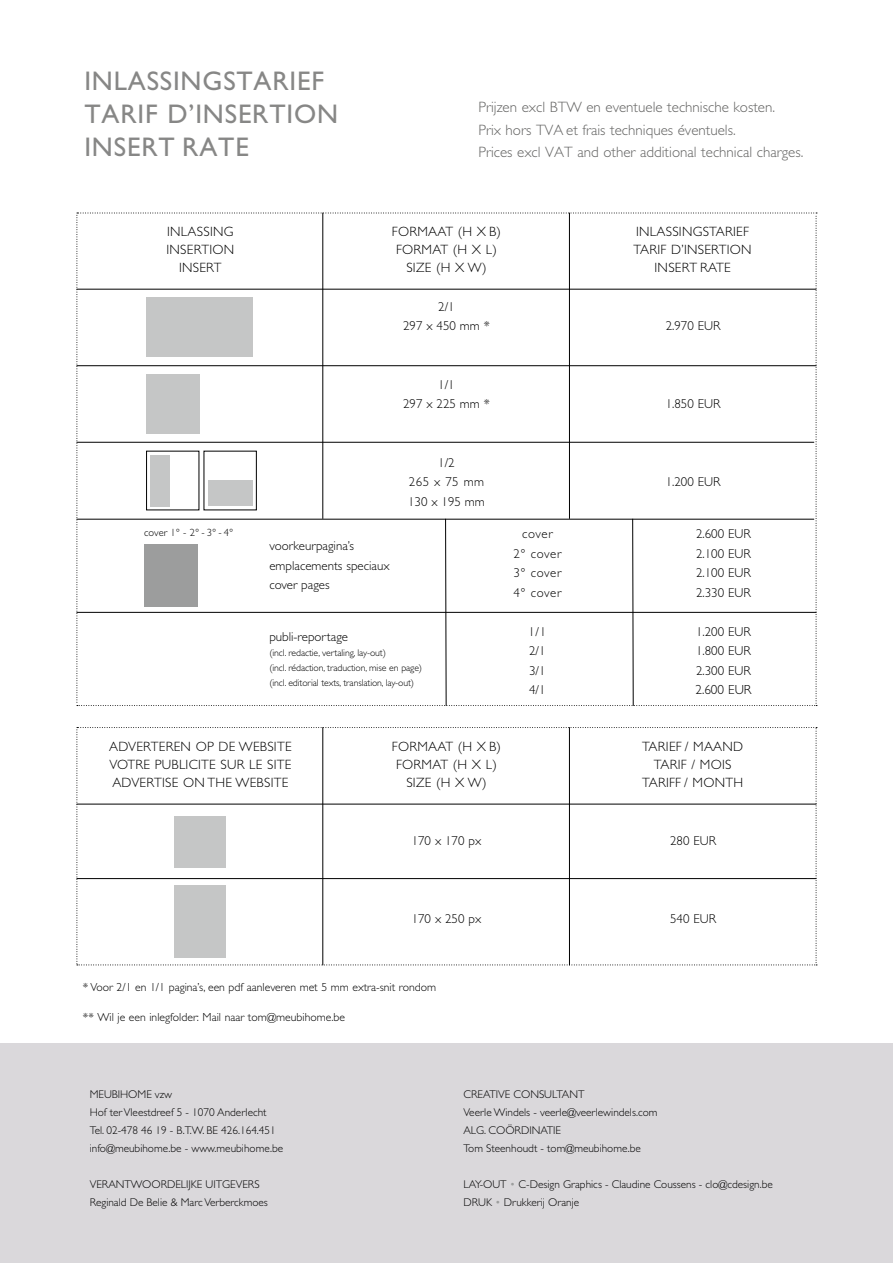
<style>
.page{position:relative;width:893px;height:1263px;background:#fff}
.page>*{position:absolute;margin:0;border:0;box-sizing:border-box;transform-origin:0 0}
.t1{font:27px/33px "Gill Sans Std";letter-spacing:.03em;color:#878786}
.t2{font:300 15px/22.5px "Gill Sans";color:#636362}
.t3{font:300 13.5px/18px "Gill Sans";letter-spacing:.02em;color:#000;text-align:center}
.t4{font:300 13.2px "Gill Sans Std";color:#000}
.t5{font:300 12.9px/19.5px "Gill Sans Std";color:#000;text-align:center}
.t6{font:300 12.9px/19.5px "Gill Sans Std";letter-spacing:.04em;color:#000;text-align:center}
.t7{font:300 11.7px "Gill Sans";color:#000}
.t8{font:300 11.25px/18px "Gill Sans";color:#000}
.t9{font:300 10.5px "Gill Sans Std";color:#000}
.t10{font:300 9.75px/15px "Gill Sans Std";letter-spacing:-.01em;color:#000}
.s1{color:#9c9d9d}
</style>
<div class="page">
<div style="left:0;top:1043px;width:893px;height:220px;background:#dad8db"></div>
<svg style="left:77px;top:727px;width:740px;height:238px"></svg>
<hr style="left:322px;top:727px;width:1px;height:238px;background:#000">
<div style="left:174px;top:816px;width:51px;height:51px;background:#c5c6c6"></div>
<div style="left:174px;top:885px;width:51px;height:73px;background:#c5c6c6"></div>
<hr style="left:569px;top:727px;width:1px;height:238px;background:#000">
<svg style="left:77px;top:213px;width:740px;height:493px"></svg>
<hr style="left:77px;top:878px;width:739px;height:1px;background:#000">
<hr style="left:77px;top:804px;width:739px;height:1px;background:#000">
<h1 class="t1" style="left:84px;top:64px;width:255px">INLASSINGSTARIEF<br>TARIF D’INSERTION<br>INSERT RATE</h1>
<h2 class="t2" style="left:478px;top:96px;width:327px">Prijzen excl BTW en eventuele technische kosten.<br>Prix hors TVA et frais techniques éventuels.<br>Prices excl VAT and other additional technical charges.</h2>
<p class="t3" style="left:166px;top:223px;width:69px">INLASSING<br>INSERTION<br>INSERT</p>
<p class="t3" style="left:392px;top:223px;width:111px">FORMAAT (H X B)<br>FORMAT (H X L)<br>SIZE (H X W)</p>
<p class="t3" style="left:633px;top:223px;width:120px">INLASSINGSTARIEF<br>TARIF D’INSERTION<br>INSERT RATE</p>
<p class="t9" style="left:144px;top:526px;width:91px">cover 1° - 2° - 3° - 4°</p>
<p class="t5" style="left:403px;top:297px;width:88px">2/1<br>297 x 450 mm *</p>
<p class="t5" style="left:403px;top:375px;width:88px">1/1<br>297 x 225 mm *</p>
<p class="t5" style="left:408px;top:453px;width:78px">1/2<br>265 x 75 mm<br>130 x 195 mm</p>
<p class="t5" style="left:269px;top:536px;width:122px;text-align:left">voorkeurpagina’s emplacements speciaux cover pages</p>
<p class="t6" style="left:513px;top:524px;width:49px">cover<br>2° cover<br>3° cover<br>4° cover</p>
<p class="t5" style="left:528px;top:622px;width:19px;text-align:justify">1/1<br>2/1<br>3/1<br>4/1</p>
<p class="t5" style="left:269px;top:627px;width:80px">publi-reportage</p>
<p class="t10" style="left:269px;top:645px;width:154px">(incl. redactie, vertaling, lay-out)<br>(incl. rédaction, traduction, mise en page) (incl. editorial texts, translation, lay-out)</p>
<p class="t5" style="left:666px;top:316px;width:56px">2.970 EUR</p>
<p class="t5" style="left:666px;top:394px;width:56px">1.850 EUR</p>
<p class="t5" style="left:666px;top:472px;width:56px">1.200 EUR</p>
<p class="t5" style="left:696px;top:524px;width:56px;text-align:justify">2.600 EUR 2.100 EUR 2.100 EUR 2.330 EUR</p>
<p class="t5" style="left:696px;top:622px;width:56px;text-align:justify">1.200 EUR 1.800 EUR 2.300 EUR</p>
<p class="t4" style="left:695px;top:682px;width:58px">2.600 EUR</p>
<p class="t3" style="left:109px;top:737px;width:184px;text-align:justify">ADVERTEREN OP DE WEBSITE VOTRE PUBLICITE SUR LE SITE ADVERTISE ON THE WEBSITE</p>
<p class="t3" style="left:392px;top:737px;width:111px">FORMAAT (H X B)<br>FORMAT (H X L)<br>SIZE (H X W)</p>
<p class="t3" style="left:642px;top:737px;width:103px">TARIEF / MAAND<br>TARIF / MOIS<br>TARIFF / MONTH</p>
<p class="t5" style="left:412px;top:831px;width:71px">170 x 170 px</p>
<p class="t5" style="left:412px;top:909px;width:71px">170 x 250 px</p>
<p class="t7" style="left:83px;top:980px;width:355px">* Voor 2/1 en 1/1 pagina’s, een pdf aanleveren met 5 mm extra-snit rondom</p>
<p class="t7" style="left:83px;top:1010px;width:264px">** Wil je een inlegfolder: Mail naar tom@meubihome.be</p>
<p class="t5" style="left:670px;top:831px;width:48px">280 EUR</p>
<p class="t5" style="left:670px;top:909px;width:48px">540 EUR</p>
<p class="t8" style="left:90px;top:1085px;width:195px">MEUBIHOME vzw<br>Hof ter Vleestdreef 5 - 1070 Anderlecht Tel. 02-478 46 19 - B.T.W. BE 426.164.451 info@meubihome.be - www.meubihome.be</p>
<p class="t8" style="left:90px;top:1175px;width:180px">VERANTWOORDELIJKE UITGEVERS<br>Reginald De Belie &amp; Marc Verberckmoes</p>
<p class="t8" style="left:463px;top:1085px;width:196px">CREATIVE CONSULTANT<br>Veerle Windels - veerle@veerlewindels.com<br>ALG. COÖRDINATIE<br>Tom Steenhoudt - tom@meubihome.be</p>
<p class="t8" style="left:463px;top:1175px;width:311px">LAY-OUT <span class="s1">•</span> C-Design Graphics - Claudine Coussens - clo@cdesign.be<br>DRUK <span class="s1">•</span> Drukkerij Oranje</p>
</div>
